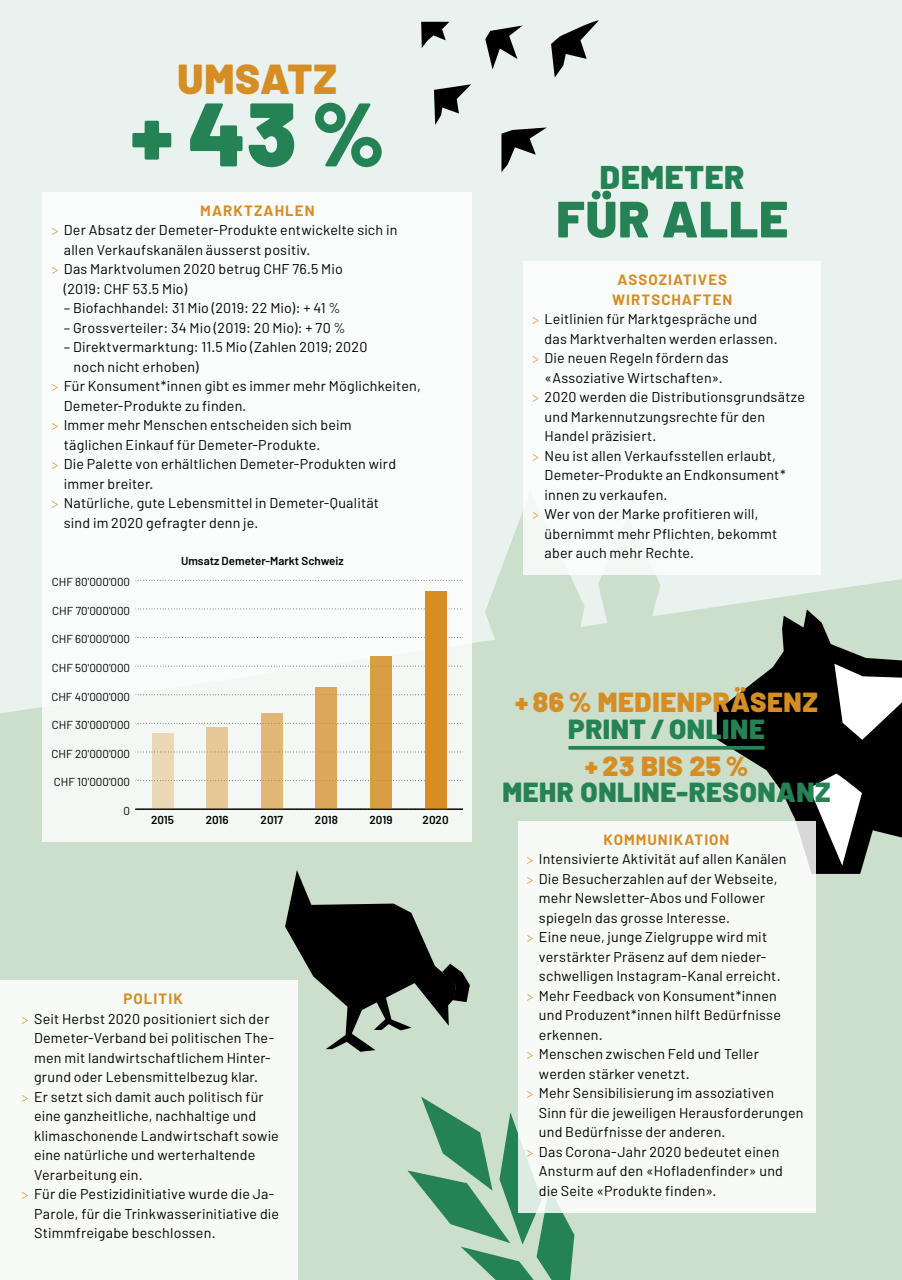
<style>
.page{position:relative;width:902px;height:1280px;background:#fff}
.page>*{position:absolute;margin:0;border:0;box-sizing:border-box;transform-origin:0 0}
.t1{font:900 90px "Barlow";color:#248255}
.t2{font:900 51px "Barlow";letter-spacing:.015em;color:#248255}
.t3{font:900 42px "Barlow";letter-spacing:.015em;color:#d58d24}
.t4{font:900 33px "Barlow";letter-spacing:.02em;color:#248255}
.t5{font:900 27.75px "Barlow";letter-spacing:.02em;color:#248255}
.t6{font:900 27.75px "Barlow";letter-spacing:.02em;color:#d58d24}
.t7{font:700 15px/19.5px "Barlow";letter-spacing:.07em;color:#d58d24;text-align:center}
.t8{font:14.25px "Barlow";letter-spacing:.015em;color:#000}
.t9{font:11.55px "Barlow";color:#000}
.t10{font:600 11.55px "Barlow";color:#000}
.s1{font-family:"Demeter Vollkorn";font-size:13.5px;color:#d58d24}
</style>
<div class="page">
<div style="left:0;top:0;width:901px;height:1280px;background:#e9f2ee"></div>
<div style="left:0;top:579px;width:901px;height:701px;background:#ccdfcc"></div>
<svg style="left:716px;top:609px;width:185px;height:265px;background:#555d55"></svg>
<svg style="left:809px;top:773px;width:52px;height:92px;background:#8a8a8a"></svg>
<svg style="left:834px;top:664px;width:67px;height:76px;background:#9c9c9c"></svg>
<svg style="left:551px;top:20px;width:48px;height:57px"></svg>
<svg style="left:485px;top:25px;width:37px;height:44px"></svg>
<svg style="left:421px;top:22px;width:28px;height:26px"></svg>
<svg style="left:501px;top:127px;width:46px;height:45px"></svg>
<svg style="left:434px;top:84px;width:37px;height:41px"></svg>
<svg style="left:485px;top:512px;width:99px;height:273px;background:#cee0cf"></svg>
<div style="left:598px;top:575px;width:62px;height:132px;background:#ccdfcc"></div>
<svg style="left:407px;top:1096px;width:167px;height:184px;background:#87b99b"></svg>
<svg style="left:285px;top:870px;width:185px;height:182px;background:#737e73"></svg>
<div style="left:523px;top:261px;width:298px;height:314px;background:#fff"></div>
<svg style="left:568px;top:746px;width:196px;height:4px"></svg>
<div style="left:43px;top:192px;width:429px;height:650px;background:#fff"></div>
<div style="left:517px;top:821px;width:298px;height:392px;background:#f7faf7"></div>
<div style="left:0;top:981px;width:298px;height:299px;background:#f7faf7"></div>
<svg style="left:135px;top:780px;width:328px;height:1px"></svg>
<svg style="left:135px;top:752px;width:328px;height:1px"></svg>
<svg style="left:135px;top:723px;width:328px;height:1px"></svg>
<svg style="left:135px;top:694px;width:328px;height:1px"></svg>
<svg style="left:135px;top:666px;width:328px;height:1px"></svg>
<svg style="left:135px;top:637px;width:328px;height:1px"></svg>
<svg style="left:135px;top:609px;width:328px;height:1px"></svg>
<svg style="left:135px;top:580px;width:328px;height:1px"></svg>
<div style="left:152px;top:733px;width:21px;height:76px;background:#ead8b6"></div>
<div style="left:206px;top:728px;width:22px;height:81px;background:#e6c897"></div>
<div style="left:261px;top:713px;width:22px;height:96px;background:#e1b777"></div>
<div style="left:315px;top:688px;width:22px;height:121px;background:#dca758"></div>
<div style="left:370px;top:657px;width:22px;height:152px;background:#d99d43"></div>
<div style="left:424px;top:591px;width:22px;height:218px;background:#d58d24"></div>
<hr style="left:135px;top:809px;width:327px;height:1px;background:#000">
<h3 class="t3" style="left:177px;top:53px;width:161px">UMSATZ</h3>
<h1 class="t1" style="left:130px;top:78px;width:255px">+43%</h1>
<p class="t7" style="left:200px;top:201px;width:116px">MARKTZAHLEN</p>
<p class="t8" style="left:51px;top:221px;width:348px"><span class="s1">&gt;</span> Der Absatz der Demeter-Produkte entwickelte sich in</p>
<p class="t8" style="left:64px;top:241px;width:248px">allen Verkaufskanälen äusserst positiv.</p>
<p class="t8" style="left:51px;top:260px;width:293px"><span class="s1">&gt;</span> Das Marktvolumen 2020 betrug CHF 76.5 Mio</p>
<p class="t8" style="left:64px;top:280px;width:125px">(2019: CHF 53.5 Mio)</p>
<p class="t8" style="left:64px;top:299px;width:278px">– Biofachhandel: 31 Mio (2019: 22 Mio): + 41 %</p>
<p class="t8" style="left:64px;top:319px;width:283px">– Grossverteiler: 34 Mio (2019: 20 Mio): + 70 %</p>
<p class="t8" style="left:64px;top:338px;width:305px">– Direktvermarktung: 11.5 Mio (Zahlen 2019; 2020</p>
<p class="t8" style="left:74px;top:358px;width:127px">noch nicht erhoben)</p>
<p class="t8" style="left:51px;top:377px;width:371px"><span class="s1">&gt;</span> Für Konsument*innen gibt es immer mehr Möglichkeiten,</p>
<p class="t8" style="left:64px;top:397px;width:184px">Demeter-Produkte zu finden.</p>
<p class="t8" style="left:51px;top:416px;width:302px"><span class="s1">&gt;</span> Immer mehr Menschen entscheiden sich beim</p>
<p class="t8" style="left:64px;top:436px;width:258px">täglichen Einkauf für Demeter-Produkte.</p>
<p class="t8" style="left:51px;top:455px;width:346px"><span class="s1">&gt;</span> Die Palette von erhältlichen Demeter-Produkten wird</p>
<p class="t8" style="left:64px;top:475px;width:91px">immer breiter.</p>
<p class="t8" style="left:51px;top:494px;width:329px"><span class="s1">&gt;</span> Natürliche, gute Lebensmittel in Demeter-Qualität</p>
<p class="t8" style="left:64px;top:514px;width:196px">sind im 2020 gefragter denn je.</p>
<p class="t9" style="left:52px;top:575px;width:80px">CHF 80'000'000</p>
<p class="t9" style="left:52px;top:603px;width:79px">CHF 70'000'000</p>
<p class="t9" style="left:52px;top:632px;width:80px">CHF 60'000'000</p>
<p class="t9" style="left:52px;top:661px;width:80px">CHF 50'000'000</p>
<p class="t9" style="left:51px;top:689px;width:80px">CHF 40'000'000</p>
<p class="t9" style="left:52px;top:718px;width:80px">CHF 30'000'000</p>
<p class="t9" style="left:51px;top:746px;width:80px">CHF 20'000'000</p>
<p class="t9" style="left:54px;top:775px;width:78px">CHF 10'000'000</p>
<p class="t9" style="left:124px;top:804px;width:8px">0</p>
<p class="t10" style="left:181px;top:554px;width:164px">Umsatz Demeter-Markt Schweiz</p>
<p class="t10" style="left:151px;top:813px;width:24px">2015</p>
<p class="t10" style="left:206px;top:813px;width:24px">2016</p>
<p class="t10" style="left:260px;top:813px;width:24px">2017</p>
<p class="t10" style="left:315px;top:813px;width:24px">2018</p>
<p class="t10" style="left:369px;top:813px;width:24px">2019</p>
<p class="t10" style="left:422px;top:813px;width:27px">2020</p>
<p class="t7" style="left:123px;top:989px;width:61px">POLITIK</p>
<p class="t8" style="left:21px;top:1010px;width:250px"><span class="s1">&gt;</span> Seit Herbst 2020 positioniert sich der</p>
<p class="t8" style="left:34px;top:1029px;width:242px">Demeter-Verband bei politischen The-</p>
<p class="t8" style="left:34px;top:1049px;width:238px">men mit landwirtschaftlichem Hinter-</p>
<p class="t8" style="left:34px;top:1068px;width:225px">grund oder Lebensmittelbezug klar.</p>
<p class="t8" style="left:21px;top:1088px;width:244px"><span class="s1">&gt;</span> Er setzt sich damit auch politisch für</p>
<p class="t8" style="left:34px;top:1107px;width:224px">eine ganzheitliche, nachhaltige und</p>
<p class="t8" style="left:34px;top:1127px;width:246px">klimaschonende Landwirtschaft sowie</p>
<p class="t8" style="left:34px;top:1146px;width:223px">eine natürliche und werterhaltende</p>
<p class="t8" style="left:34px;top:1166px;width:110px">Verarbeitung ein.</p>
<p class="t8" style="left:21px;top:1185px;width:255px"><span class="s1">&gt;</span> Für die Pestizidinitiative wurde die Ja-</p>
<p class="t8" style="left:34px;top:1205px;width:246px">Parole, für die Trinkwasserinitiative die</p>
<p class="t8" style="left:34px;top:1224px;width:183px">Stimmfreigabe beschlossen.</p>
<h3 class="t4" style="left:600px;top:157px;width:146px">DEMETER</h3>
<h2 class="t2" style="left:556px;top:187px;width:233px">FÜR ALLE</h2>
<p class="t7" style="left:612px;top:270px;width:122px">ASSOZIATIVES<br>WIRTSCHAFTEN</p>
<p class="t8" style="left:531px;top:310px;width:227px"><span class="s1">&gt;</span> Leitlinien für Marktgespräche und</p>
<p class="t8" style="left:544px;top:330px;width:234px">das Marktverhalten werden erlassen.</p>
<p class="t8" style="left:531px;top:349px;width:198px"><span class="s1">&gt;</span> Die neuen Regeln fördern das</p>
<p class="t8" style="left:544px;top:369px;width:180px">«Assoziative Wirtschaften».</p>
<p class="t8" style="left:531px;top:388px;width:275px"><span class="s1">&gt;</span> 2020 werden die Distributionsgrundsätze</p>
<p class="t8" style="left:544px;top:408px;width:222px">und Markennutzungsrechte für den</p>
<p class="t8" style="left:544px;top:427px;width:113px">Handel präzisiert.</p>
<p class="t8" style="left:531px;top:447px;width:246px"><span class="s1">&gt;</span> Neu ist allen Verkaufsstellen erlaubt,</p>
<p class="t8" style="left:544px;top:466px;width:242px">Demeter-Produkte an Endkonsument*</p>
<p class="t8" style="left:544px;top:486px;width:124px">innen zu verkaufen.</p>
<p class="t8" style="left:531px;top:505px;width:228px"><span class="s1">&gt;</span> Wer von der Marke profitieren will,</p>
<p class="t8" style="left:544px;top:525px;width:234px">übernimmt mehr Pflichten, bekommt</p>
<p class="t8" style="left:544px;top:544px;width:151px">aber auch mehr Rechte.</p>
<h3 class="t6" style="left:515px;top:685px;width:304px">+ 86 % MEDIENPRÄSENZ</h3>
<h3 class="t5" style="left:568px;top:712px;width:198px">PRINT / ONLINE</h3>
<h3 class="t6" style="left:584px;top:749px;width:165px">+ 23 BIS 25 %</h3>
<h3 class="t5" style="left:502px;top:775px;width:330px">MEHR ONLINE-RESONANZ</h3>
<p class="t7" style="left:603px;top:830px;width:127px">KOMMUNIKATION</p>
<p class="t8" style="left:526px;top:850px;width:262px"><span class="s1">&gt;</span> Intensivierte Aktivität auf allen Kanälen</p>
<p class="t8" style="left:526px;top:870px;width:253px"><span class="s1">&gt;</span> Die Besucherzahlen auf der Webseite,</p>
<p class="t8" style="left:539px;top:889px;width:227px">mehr Newsletter-Abos und Follower</p>
<p class="t8" style="left:539px;top:909px;width:192px">spiegeln das grosse Interesse.</p>
<p class="t8" style="left:526px;top:928px;width:242px"><span class="s1">&gt;</span> Eine neue, junge Zielgruppe wird mit</p>
<p class="t8" style="left:539px;top:948px;width:229px">verstärkter Präsenz auf dem nieder-</p>
<p class="t8" style="left:539px;top:967px;width:243px">schwelligen Instagram-Kanal erreicht.</p>
<p class="t8" style="left:526px;top:987px;width:252px"><span class="s1">&gt;</span> Mehr Feedback von Konsument*innen</p>
<p class="t8" style="left:539px;top:1006px;width:243px">und Produzent*innen hilft Bedürfnisse</p>
<p class="t8" style="left:539px;top:1026px;width:65px">erkennen.</p>
<p class="t8" style="left:526px;top:1045px;width:234px"><span class="s1">&gt;</span> Menschen zwischen Feld und Teller</p>
<p class="t8" style="left:539px;top:1065px;width:152px">werden stärker venetzt.</p>
<p class="t8" style="left:526px;top:1084px;width:249px"><span class="s1">&gt;</span> Mehr Sensibilisierung im assoziativen</p>
<p class="t8" style="left:539px;top:1104px;width:266px">Sinn für die jeweiligen Herausforderungen</p>
<p class="t8" style="left:539px;top:1123px;width:188px">und Bedürfnisse der anderen.</p>
<p class="t8" style="left:526px;top:1143px;width:255px"><span class="s1">&gt;</span> Das Corona-Jahr 2020 bedeutet einen</p>
<p class="t8" style="left:539px;top:1162px;width:245px">Ansturm auf den «Hofladenfinder» und</p>
<p class="t8" style="left:539px;top:1182px;width:179px">die Seite «Produkte finden».</p>
</div>
